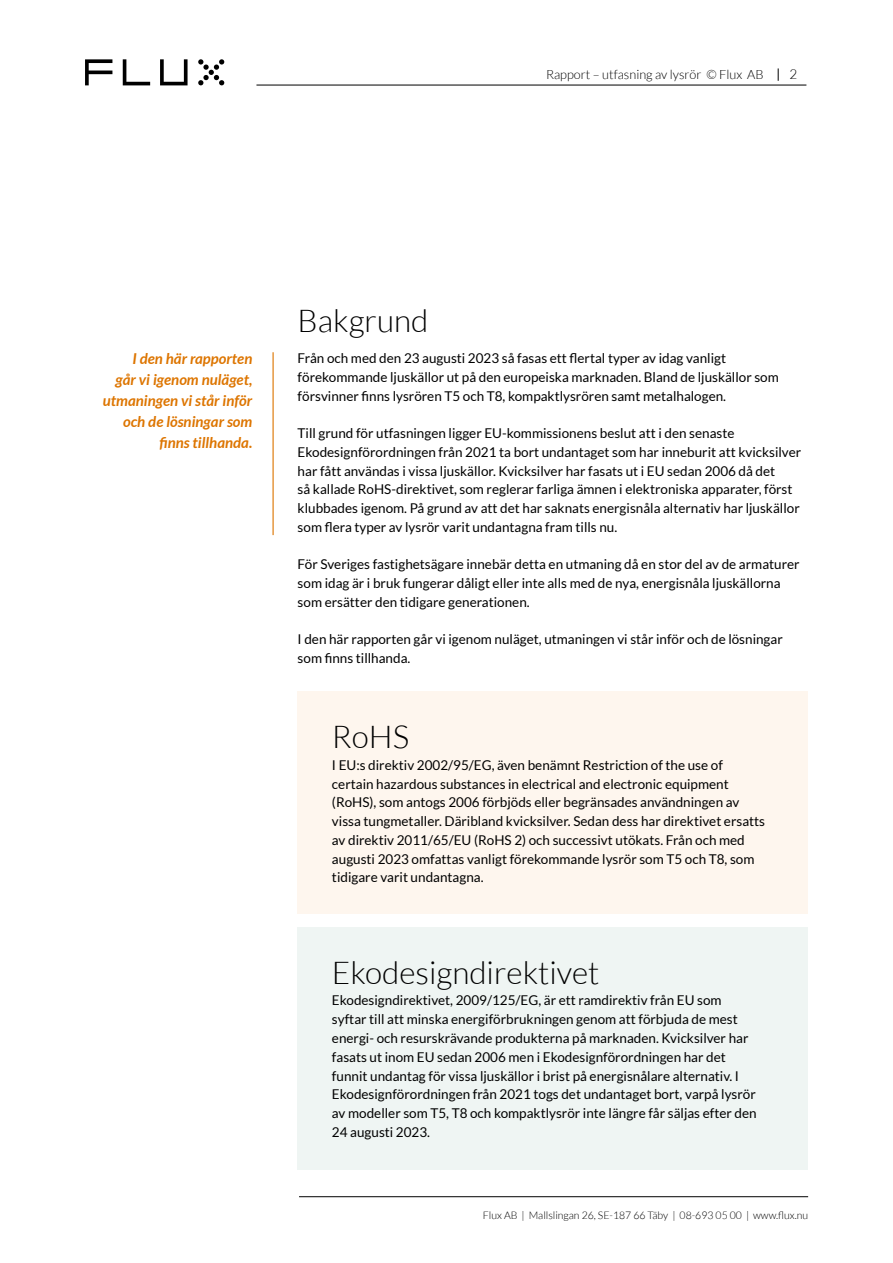
<style>
.page{position:relative;width:893px;height:1263px;background:#fff}
.page>*{position:absolute;margin:0;border:0;box-sizing:border-box;transform-origin:0 0}
.t1{font:300 31.5px "Lato";color:#000}
.t2{font:italic 700 15px/21px "Lato";color:#dd7500;text-align:right}
.t3{font:13.5px/18.8px "Lato";color:#000}
.t4{font:300 13.5px "Lato";color:#000}
.t5{font:300 12.75px "Lato";color:#000}
.t6{font:300 10.5px "Lato";color:#000}
</style>
<div class="page">
<svg style="left:778px;top:68px;width:1px;height:13px"></svg>
<svg style="left:85px;top:59px;width:27px;height:26px"></svg>
<svg style="left:123px;top:59px;width:27px;height:26px"></svg>
<svg style="left:160px;top:59px;width:28px;height:26px"></svg>
<svg style="left:198px;top:59px;width:26px;height:26px"></svg>
<div style="left:298px;top:691px;width:510px;height:223px;background:#fef6ee"></div>
<div style="left:298px;top:927px;width:510px;height:242px;background:#eff5f3"></div>
<hr style="left:273px;top:352px;width:1px;height:183px;background:#dd7500">
<hr style="left:299px;top:1196px;width:509px;height:1px;background:#000">
<hr style="left:256px;top:85px;width:550px;height:1px;background:#000">
<p class="t5" style="left:546px;top:67px;width:219px">Rapport – utfasning av lysrör © Flux AB</p>
<p class="t4" style="left:789px;top:67px;width:9px">2</p>
<p class="t2" style="left:103px;top:349px;width:151px">I den här rapporten<br>går vi igenom nuläget, utmaningen vi står inför och de lösningar som finns tillhanda.</p>
<h1 class="t1" style="left:298px;top:303px;width:132px">Bakgrund</h1>
<p class="t3" style="left:298px;top:349px;width:483px">Från och med den 23 augusti 2023 så fasas ett flertal typer av idag vanligt förekommande ljuskällor ut på den europeiska marknaden. Bland de ljuskällor som försvinner finns lysrören T5 och T8, kompaktlysrören samt metalhalogen.</p>
<p class="t3" style="left:298px;top:424px;width:505px">Till grund för utfasningen ligger EU-kommissionens beslut att i den senaste Ekodesignförordningen från 2021 ta bort undantaget som har inneburit att kvicksilver har fått användas i vissa ljuskällor. Kvicksilver har fasats ut i EU sedan 2006 då det<br>så kallade RoHS-direktivet, som reglerar farliga ämnen i elektroniska apparater, först klubbades igenom. På grund av att det har saknats energisnåla alternativ har ljuskällor som flera typer av lysrör varit undantagna fram tills nu.</p>
<p class="t3" style="left:298px;top:555px;width:503px">För Sveriges fastighetsägare innebär detta en utmaning då en stor del av de armaturer som idag är i bruk fungerar dåligt eller inte alls med de nya, energisnåla ljuskällorna som ersätter den tidigare generationen.</p>
<p class="t3" style="left:298px;top:630px;width:487px">I den här rapporten går vi igenom nuläget, utmaningen vi står inför och de lösningar som finns tillhanda.</p>
<h1 class="t1" style="left:332px;top:720px;width:79px">RoHS</h1>
<p class="t3" style="left:332px;top:755px;width:435px">I EU:s direktiv 2002/95/EG, även benämnt Restriction of the use of certain hazardous substances in electrical and electronic equipment (RoHS), som antogs 2006 förbjöds eller begränsades användningen av vissa tungmetaller. Däribland kvicksilver. Sedan dess har direktivet ersatts av direktiv 2011/65/EU (RoHS 2) och successivt utökats. Från och med augusti 2023 omfattas vanligt förekommande lysrör som T5 och T8, som tidigare varit undantagna.</p>
<h1 class="t1" style="left:332px;top:956px;width:269px">Ekodesigndirektivet</h1>
<p class="t3" style="left:332px;top:991px;width:426px">Ekodesigndirektivet, 2009/125/EG, är ett ramdirektiv från EU som syftar till att minska energiförbrukningen genom att förbjuda de mest energi- och resurskrävande produkterna på marknaden. Kvicksilver har fasats ut inom EU sedan 2006 men i Ekodesignförordningen har det funnit undantag för vissa ljuskällor i brist på energisnålare alternativ. I Ekodesignförordningen från 2021 togs det undantaget bort, varpå lysrör av modeller som T5, T8 och kompaktlysrör inte längre får säljas efter den 24 augusti 2023.</p>
<p class="t6" style="left:483px;top:1209px;width:327px">Flux AB | Mallslingan 26, SE-187 66 Täby | 08-693 05 00 | www.flux.nu</p>
</div>
